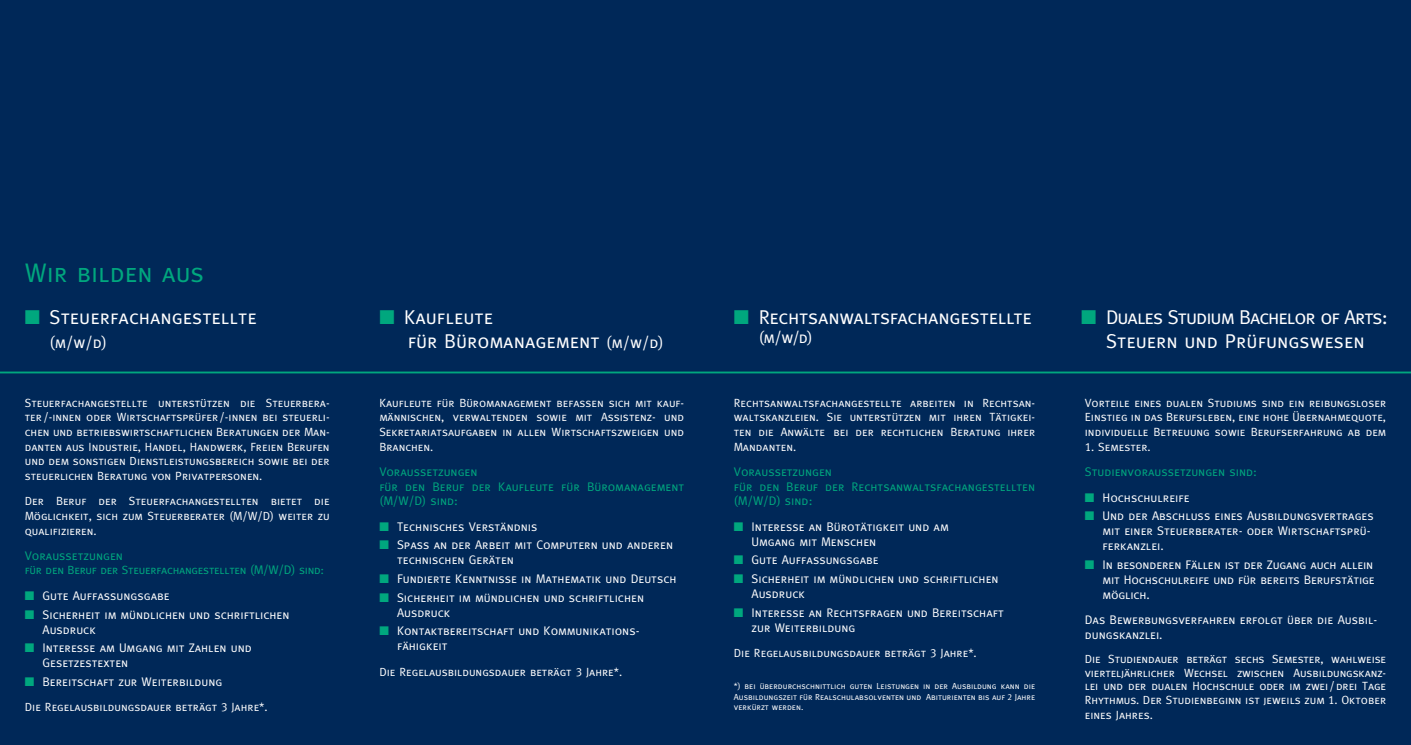
<style>
.page{position:relative;width:1411px;height:745px;background:#fff}
.page>*{position:absolute;margin:0;border:0;box-sizing:border-box;transform-origin:0 0}
.t1{font:26.88px "Meta Plus Caps";color:#00a77e}
.t2{font:20px/24px "Meta Plus Caps";color:#fff}
.t3{font:20px/24px "Meta Plus Caps";letter-spacing:-.05em;color:#fff;text-align:center}
.t4{font:16.25px "Meta Plus Caps";color:#fff}
.t5{font:12.5px/15px "Meta Plus Caps";color:#fff}
.t6{font:12.5px/14.6px "Meta Plus Caps";color:#00a77e}
.t7{font:11.88px/14.6px "Meta Plus Caps";color:#fff;text-align:justify}
.t8{font:11.88px "Meta Plus Caps";letter-spacing:-.02em;color:#00a77e}
.t9{font:8.75px/10.5px "Meta Plus Caps";color:#fff;text-align:justify}
.s1{color:#00a77e}
.s2{font-size:12.5px}
.s3{font-size:16.25px}
</style>
<div class="page">
<div style="left:0;top:0;width:1410px;height:744px;background:#002858"></div>
<hr style="left:0;top:371px;width:1410px;height:2px;background:#00a77e">
<h1 class="t1" style="left:25px;top:257px;width:181px">Wir bilden aus</h1>
<h2 class="t2" style="left:25px;top:304px;width:233px"><span class="s1">■</span> Steuerfachangestellte</h2>
<h3 class="t4" style="left:50px;top:332px;width:59px">(m/w/d)</h3>
<p class="t7" style="left:25px;top:395px;width:306px">Steuerfachangestellte unterstützen die Steuerbera&shy;ter/-innen oder Wirtschaftsprüfer/-innen bei steuerli&shy;chen und betriebswirtschaftlichen Beratungen der Man&shy;danten aus Industrie, Handel, Handwerk, Freien Berufen und dem sonstigen Dienstleistungsbereich sowie bei der steuerlichen Beratung von Privatpersonen.</p>
<p class="t7" style="left:25px;top:493px;width:306px">Der Beruf der Steuerfachangestellten bietet die Möglichkeit, sich zum Steuerberater (M/W/D) weiter zu qualifizieren.</p>
<p class="t6" style="left:25px;top:547px;width:100px">Voraussetzungen</p>
<p class="t8" style="left:25px;top:563px;width:301px">für den Beruf der Steuerfachangestellten <span class="s2">(M/W/D)</span> sind:</p>
<p class="t5" style="left:25px;top:587px;width:146px"><span class="s1">■</span> Gute Auffassungsgabe</p>
<p class="t5" style="left:43px;top:606px;width:248px;text-indent:-18px"><span class="s1">■</span> Sicherheit im mündlichen und schriftlichen<br>Ausdruck</p>
<p class="t5" style="left:43px;top:639px;width:211px;text-indent:-18px"><span class="s1">■</span> Interesse am Umgang mit Zahlen und<br>Gesetzestexten</p>
<p class="t5" style="left:25px;top:673px;width:199px"><span class="s1">■</span> Bereitschaft zur Weiterbildung</p>
<p class="t7" style="left:25px;top:699px;width:244px">Die Regelausbildungsdauer beträgt 3 Jahre*.</p>
<h2 class="t2" style="left:407px;top:304px;width:257px;text-indent:-28px"><span class="s1">■</span> Kaufleute<br>für Büromanagement <span class="s3">(m/w/d)</span></h2>
<h2 class="t2" style="left:733px;top:304px;width:299px"><span class="s1">■</span> Rechtsanwaltsfachangestellte</h2>
<h3 class="t4" style="left:758px;top:328px;width:56px">(m/w/d)</h3>
<p class="t7" style="left:379px;top:395px;width:306px">Kaufleute für Büromanagement befassen sich mit kauf&shy;männischen, verwaltenden sowie mit Assistenz- und Sekretariatsaufgaben in allen Wirtschaftszweigen und Branchen.</p>
<p class="t6" style="left:379px;top:464px;width:306px">Voraussetzungen<br>für den Beruf der Kaufleute für Büromanagement (M/W/D) sind:</p>
<p class="t5" style="left:379px;top:518px;width:160px"><span class="s1">■</span> Technisches Verständnis</p>
<p class="t5" style="left:397px;top:537px;width:277px;text-indent:-18px"><span class="s1">■</span> Spass an der Arbeit mit Computern und anderen technischen Geräten</p>
<p class="t5" style="left:379px;top:570px;width:299px"><span class="s1">■</span> Fundierte Kenntnisse in Mathematik und Deutsch</p>
<p class="t5" style="left:397px;top:589px;width:248px;text-indent:-18px"><span class="s1">■</span> Sicherheit im mündlichen und schriftlichen<br>Ausdruck</p>
<p class="t5" style="left:397px;top:622px;width:244px;text-indent:-18px"><span class="s1">■</span> Kontaktbereitschaft und Kommunikations&shy;fähigkeit</p>
<p class="t7" style="left:379px;top:663px;width:244px">Die Regelausbildungsdauer beträgt 3 Jahre*.</p>
<p class="t7" style="left:733px;top:395px;width:303px">Rechtsanwaltsfachangestellte arbeiten in Rechtsan&shy;waltskanzleien. Sie unterstützen mit ihren Tätigkei&shy;ten die Anwälte bei der rechtlichen Beratung ihrer Mandanten.</p>
<p class="t6" style="left:733px;top:464px;width:303px">Voraussetzungen<br>für den Beruf der Rechtsanwaltsfachangestellten (M/W/D) sind:</p>
<p class="t5" style="left:751px;top:518px;width:199px;text-indent:-18px"><span class="s1">■</span> Interesse an Bürotätigkeit und am<br>Umgang mit Menschen</p>
<p class="t5" style="left:733px;top:552px;width:146px"><span class="s1">■</span> Gute Auffassungsgabe</p>
<p class="t5" style="left:751px;top:570px;width:248px;text-indent:-18px"><span class="s1">■</span> Sicherheit im mündlichen und schriftlichen<br>Ausdruck</p>
<p class="t5" style="left:751px;top:604px;width:254px;text-indent:-18px"><span class="s1">■</span> Interesse an Rechtsfragen und Bereitschaft zur Weiterbildung</p>
<p class="t7" style="left:733px;top:645px;width:244px">Die Regelausbildungsdauer beträgt 3 Jahre*.</p>
<p class="t9" style="left:733px;top:680px;width:303px">*) bei überdurchschnittlich guten Leistungen in der Ausbildung kann die Ausbildungszeit für Realschulabsolventen und Abiturienten bis auf 2 Jahre verkürzt werden.</p>
<h2 class="t3" style="left:1081px;top:304px;width:308px"><span class="s1">■</span> Duales Studium Bachelor of Arts:<br>Steuern und Prüfungswesen</h2>
<p class="t7" style="left:1084px;top:395px;width:303px">Vorteile eines dualen Studiums sind ein reibungsloser Einstieg in das Berufsleben, eine hohe Übernahmequote, individuelle Betreuung sowie Berufserfahrung ab dem</p>
<p class="t7" style="left:1084px;top:439px;width:67px">1. Semester.</p>
<p class="t6" style="left:1084px;top:464px;width:173px">Studienvoraussetzungen sind:</p>
<p class="t5" style="left:1084px;top:489px;width:106px"><span class="s1">■</span> Hochschulreife</p>
<p class="t5" style="left:1102px;top:508px;width:273px;text-indent:-18px"><span class="s1">■</span> Und der Abschluss eines Ausbildungsvertrages mit einer Steuerberater- oder Wirtschaftsprü&shy;ferkanzlei.</p>
<p class="t5" style="left:1102px;top:556px;width:274px;text-align:justify;text-indent:-18px"><span class="s1">■</span> In besonderen Fällen ist der Zugang auch allein mit Hochschulreife und für bereits Berufstätige möglich.</p>
<p class="t5" style="left:1084px;top:612px;width:294px">Das Bewerbungsverfahren erfolgt über die Ausbil&shy;dungskanzlei.</p>
<p class="t7" style="left:1084px;top:651px;width:303px;line-height:14px">Die Studiendauer beträgt sechs Semester, wahlweise vierteljährlicher Wechsel zwischen Ausbildungskanz&shy;lei und der dualen Hochschule oder im zwei/drei Tage Rhythmus. Der Studienbeginn ist jeweils zum 1. Oktober eines Jahres.</p>
</div>
